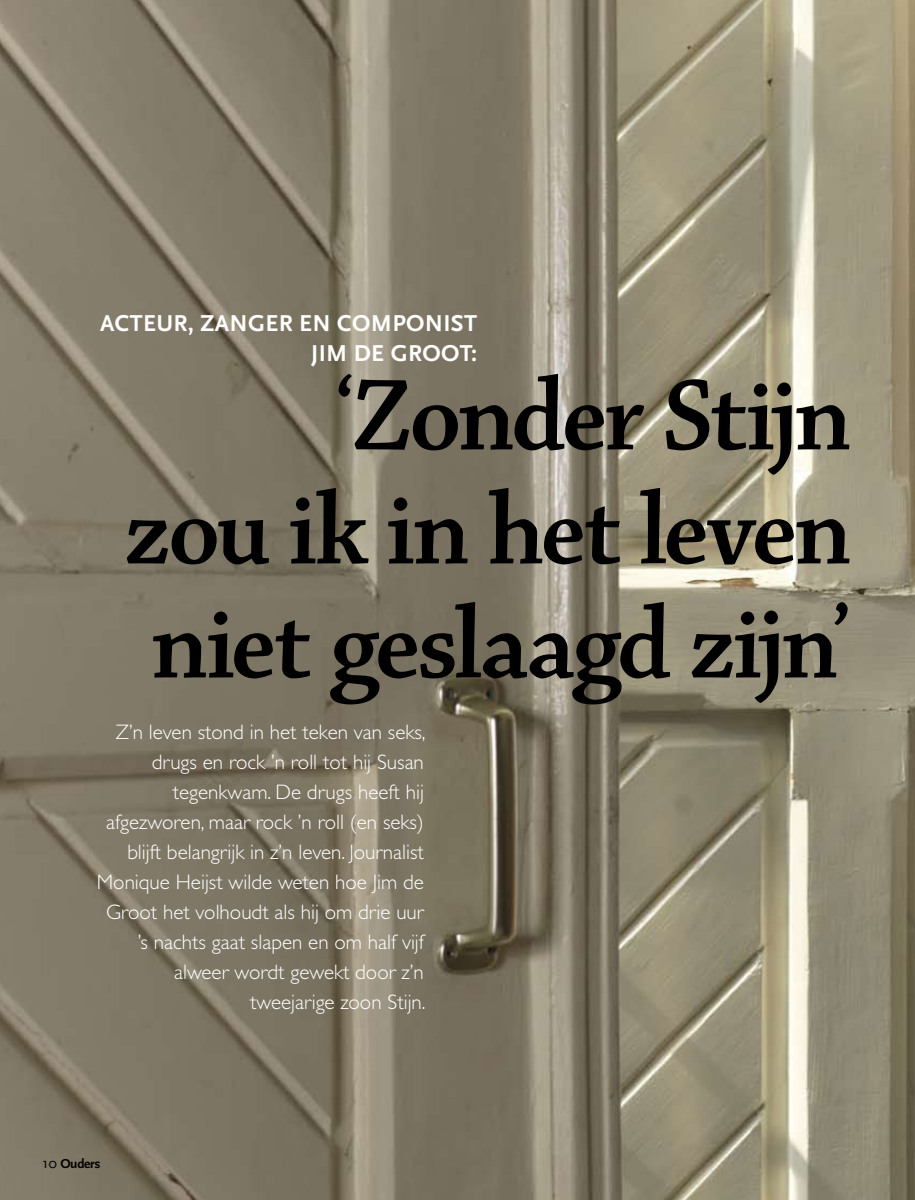
<style>
.page{position:relative;width:915px;height:1200px;background:#fff}
.page>*{position:absolute;margin:0;border:0;box-sizing:border-box;transform-origin:0 0}
.t1{font:107.7px/114px "Chaparral Pro Semibold Disp";letter-spacing:-.015em;color:#000;text-align:justify}
.t2{font:700 24px/30px "Scala Sans OT";letter-spacing:.015em;color:#fff;text-align:right}
.t3{font:300 21px/30px "Gill Sans Std";color:#fff;text-align:right}
.t4{font:700 13.5px "Scala Sans OT";color:#000}
.s1{font-weight:400;font-size:15px}
</style>
<div class="page">
<img style="left:0;top:0;width:914px;height:1199px">
<p class="t2" style="left:100px;top:308px;width:378px">ACTEUR, ZANGER EN COMPONIST<br>JIM DE GROOT:</p>
<h1 class="t1" style="left:125px;top:364px;width:727px;text-indent:210px">‘Zonder Stijn zou ik in het leven niet geslaagd zijn’</h1>
<p class="t3" style="left:97px;top:716px;width:330px">Z’n leven stond in het teken van seks, drugs en rock ’n roll tot hij Susan tegenkwam. De drugs heeft hij afgezworen, maar rock ’n roll (en seks) blijft belangrijk in z’n leven. Journalist Monique Heijst wilde weten hoe Jim de Groot het volhoudt als hij om drie uur ’s nachts gaat slapen en om half vijf alweer wordt gewekt door z’n tweejarige zoon Stijn.</p>
<p class="t4" style="left:43px;top:1156px;width:59px"><span class="s1">10</span> OUDERS</p>
</div>
